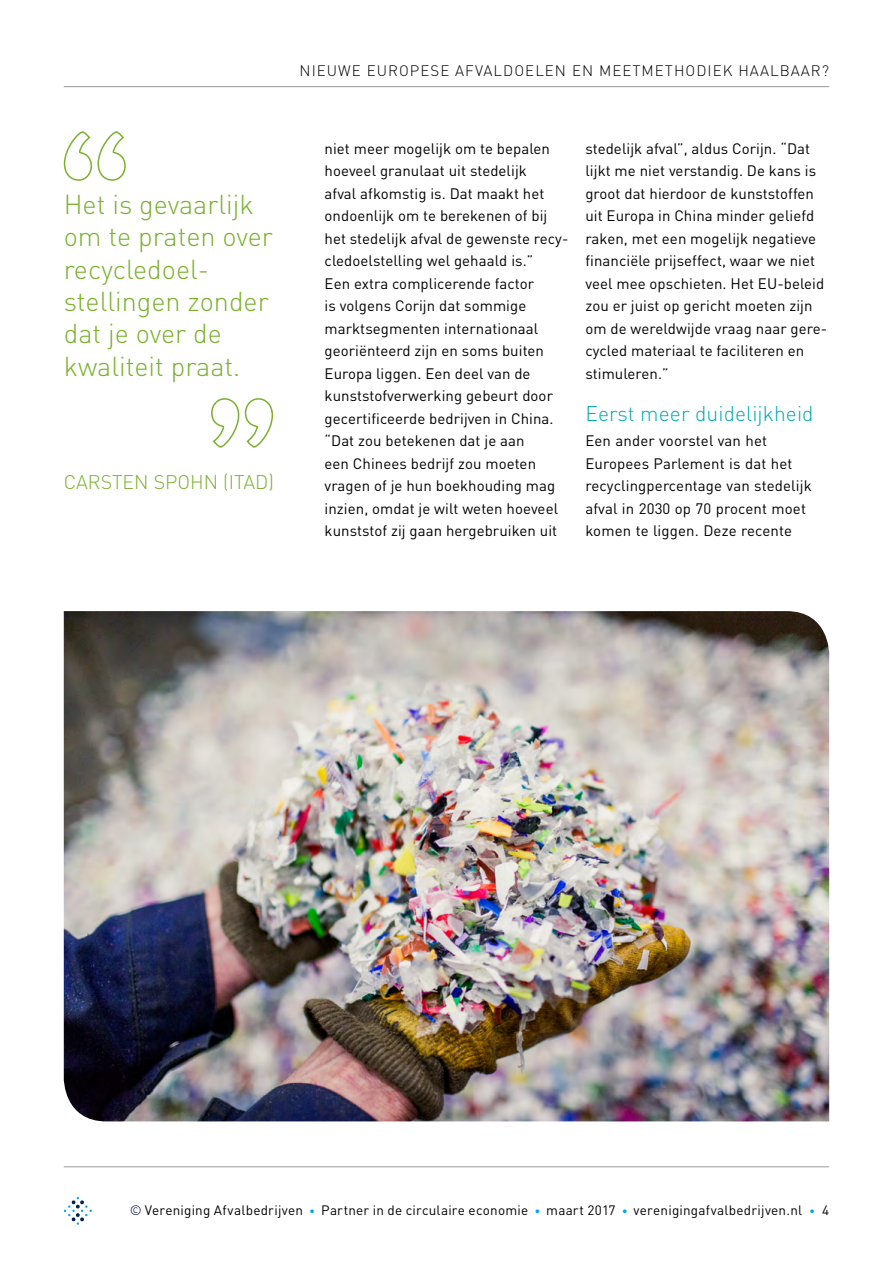
<style>
.page{position:relative;width:893px;height:1263px;background:#fff}
.page>*{position:absolute;margin:0;border:0;box-sizing:border-box;transform-origin:0 0}
.t1{font:300 27px/32.4px "DIN";color:#79b12d}
.t2{font:300 21px "DIN";letter-spacing:.005em;color:#00aab3}
.t3{font:300 19.5px "DIN";color:#79b12d}
.t4{font:15px/22.5px "DIN";letter-spacing:.005em;color:#000}
.t5{font:300 15px "DIN";letter-spacing:.07em;color:#000}
.t6{font:13.5px "DIN";letter-spacing:.015em;color:#000}
.s1{font-weight:300;color:#000b43}
.s2{font-weight:300;font-size:11.25px;color:#00a6eb}
</style>
<div class="page">
<hr style="left:64px;top:1166px;width:765px;height:1px;background:#98989c">
<svg style="left:64px;top:1197px;width:28px;height:28px"></svg>
<hr style="left:64px;top:86px;width:765px;height:1px;background:#98989c">
<img style="left:64px;top:611px;width:765px;height:510px">
<svg style="left:63px;top:131px;width:63px;height:50px"></svg>
<svg style="left:211px;top:398px;width:63px;height:50px"></svg>
<h1 class="t1" style="left:64px;top:188px;width:211px">Het is gevaarlijk om te praten over recycledoel&shy;stellingen zonder dat je over de kwaliteit praat.</h1>
<h3 class="t3" style="left:64px;top:470px;width:212px">CARSTEN SPOHN (ITAD)</h3>
<p class="t5" style="left:300px;top:61px;width:531px">NIEUWE EUROPESE AFVALDOELEN EN MEETMETHODIEK HAALBAAR?</p>
<p class="t4" style="left:325px;top:137px;width:245px">niet meer mogelijk om te bepalen hoeveel granulaat uit stedelijk<br>afval afkomstig is. Dat maakt het ondoenlijk om te berekenen of bij het stedelijk afval de gewenste recy&shy;cledoelstelling wel gehaald is.”<br>Een extra complicerende factor<br>is volgens Corijn dat sommige marktsegmenten internationaal georiënteerd zijn en soms buiten Europa liggen. Een deel van de kunststofverwerking gebeurt door gecertificeerde bedrijven in China. “Dat zou betekenen dat je aan<br>een Chinees bedrijf zou moeten vragen of je hun boekhouding mag inzien, omdat je wilt weten hoeveel kunststof zij gaan hergebruiken uit</p>
<p class="t4" style="left:585px;top:137px;width:243px">stedelijk afval”, aldus Corijn. “Dat lijkt me niet verstandig. De kans is groot dat hierdoor de kunststoffen uit Europa in China minder geliefd raken, met een mogelijk negatieve financiële prijseffect, waar we niet veel mee opschieten. Het EU-beleid zou er juist op gericht moeten zijn om de wereldwijde vraag naar gere&shy;cycled materiaal te faciliteren en stimuleren.”</p>
<h2 class="t2" style="left:585px;top:400px;width:230px">Eerst meer duidelijkheid</h2>
<p class="t4" style="left:585px;top:429px;width:228px">Een ander voorstel van het<br>Europees Parlement is dat het recyclingpercentage van stedelijk afval in 2030 op 70 procent moet komen te liggen. Deze recente</p>
<p class="t6" style="left:130px;top:1202px;width:701px"><span class="s1">©</span> Vereniging Afvalbedrijven <span class="s2">•</span> Partner in de circulaire economie <span class="s2">•</span> maart 2017 <span class="s2">•</span> verenigingafvalbedrijven.nl <span class="s2">•</span> 4</p>
</div>
